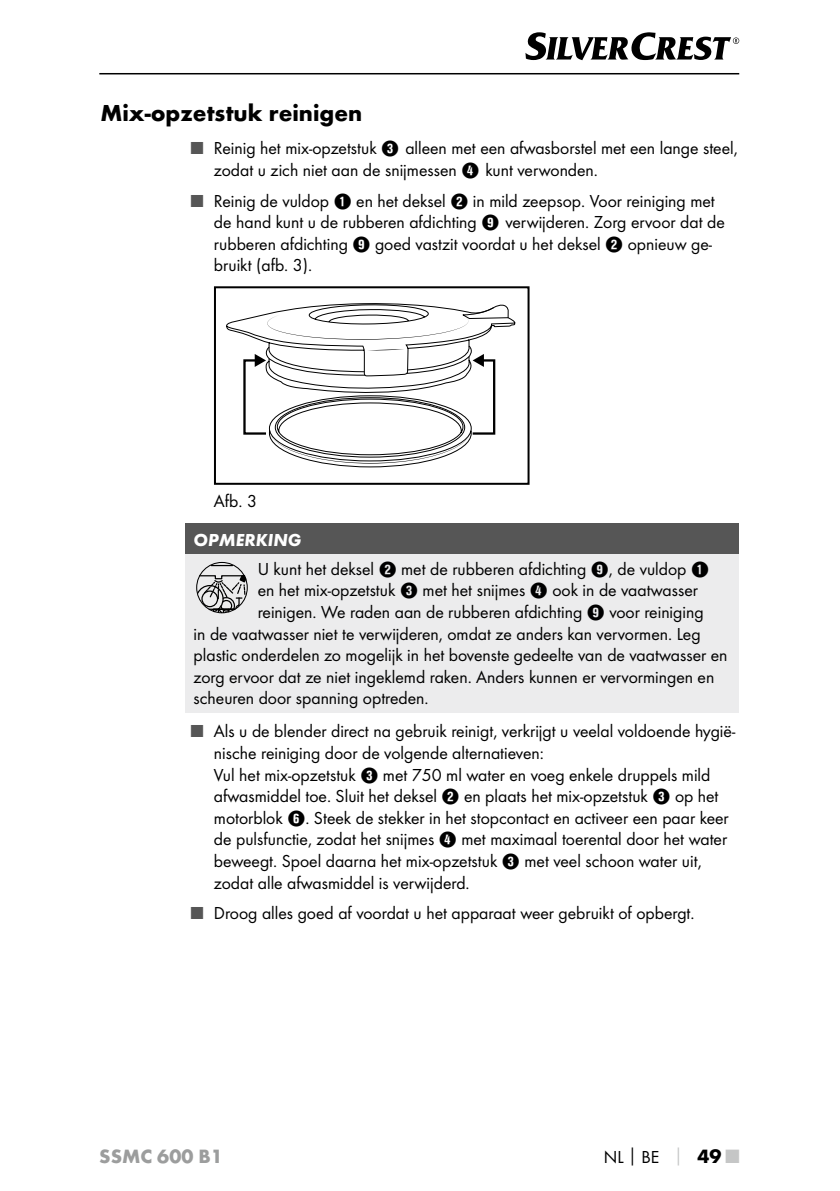
<style>
.page{position:relative;width:840px;height:1191px;background:#fff}
.page>*{position:absolute;margin:0;border:0;box-sizing:border-box;transform-origin:0 0}
.t1{font:700 24px "Futura";color:#000}
.t2{font:700 20px "Futura";color:#9c9d9d}
.t3{font:18px/21.6px "Futura Boo";color:#000}
.t4{font:italic 700 18px "Futura";color:#fff}
.s1{color:#565656}
.s2{font-family:"Hako PI Nummern"}
.s3{font-family:"Futura";font-weight:700}
.s4{font-family:"Futura";font-weight:700;color:#c5c6c6}
.s5{font-family:"Futura";font-weight:700;font-size:20px}
.s6{font-family:"Futura";font-weight:700;font-size:20px;color:#c5c6c6}
</style>
<div class="page">
<hr style="left:99px;top:73px;width:639px;height:1px;background:#000">
<svg style="left:525px;top:32px;width:213px;height:28px"></svg>
<svg style="left:226px;top:303px;width:289px;height:164px"></svg>
<div style="left:214px;top:286px;width:315px;height:199px;border:2px solid #000"></div>
<div style="left:185px;top:523px;width:553px;height:30px;background:#565656"></div>
<div style="left:185px;top:553px;width:553px;height:159px;background:#ececed"></div>
<svg style="left:196px;top:574px;width:51px;height:40px"></svg>
<svg style="left:211px;top:565px;width:21px;height:1px"></svg>
<h1 class="t1" style="left:100px;top:98px;width:263px">Mix-opzetstuk reinigen</h1>
<p class="t3" style="left:214px;top:137px;width:525px;text-indent:-23px"><span class="s1">■</span> Reinig het mix-opzetstuk <span class="s2">3</span> alleen met een afwasborstel met een lange steel, zodat u zich niet aan de snijmessen <span class="s2">4</span> kunt verwonden.</p>
<p class="t3" style="left:214px;top:190px;width:512px;text-indent:-23px"><span class="s1">■</span> Reinig de vuldop <span class="s2">1</span> en het deksel <span class="s2">2</span> in mild zeepsop. Voor reiniging met de hand kunt u de rubberen afdichting <span class="s2">9</span> verwijderen. Zorg ervoor dat de rubberen afdichting <span class="s2">9</span> goed vastzit voordat u het deksel <span class="s2">2</span> opnieuw ge&shy;bruikt (afb. 3).</p>
<p class="t3" style="left:214px;top:490px;width:45px">Afb. 3</p>
<p class="t4" style="left:193px;top:528px;width:109px">OPMERKING</p>
<p class="t3" style="left:257px;top:558px;width:452px">U kunt het deksel <span class="s2">2</span> met de rubberen afdichting <span class="s2">9</span>, de vuldop <span class="s2">1</span></p>
<p class="t3" style="left:257px;top:579px;width:441px">en het mix-opzetstuk <span class="s2">3</span> met het snijmes <span class="s2">4</span> ook in de vaatwasser</p>
<p class="t3" style="left:257px;top:601px;width:447px">reinigen. We raden aan de rubberen afdichting <span class="s2">9</span> voor reiniging</p>
<p class="t3" style="left:193px;top:622px;width:508px">in de vaatwasser niet te verwijderen, omdat ze anders kan vervormen. Leg</p>
<p class="t3" style="left:193px;top:644px;width:535px">plastic onderdelen zo mogelijk in het bovenste gedeelte van de vaatwasser en</p>
<p class="t3" style="left:193px;top:666px;width:522px">zorg ervoor dat ze niet ingeklemd raken. Anders kunnen er vervormingen en</p>
<p class="t3" style="left:193px;top:687px;width:234px">scheuren door spanning optreden.</p>
<p class="t3" style="left:214px;top:720px;width:522px;text-indent:-23px"><span class="s1">■</span> Als u de blender direct na gebruik reinigt, verkrijgt u veelal voldoende hygië&shy;nische reiniging door de volgende alternatieven:<br>Vul het mix-opzetstuk <span class="s2">3</span> met 750 ml water en voeg enkele druppels mild afwasmiddel toe. Sluit het deksel <span class="s2">2</span> en plaats het mix-opzetstuk <span class="s2">3</span> op het motorblok <span class="s2">6</span>. Steek de stekker in het stopcontact en activeer een paar keer de pulsfunctie, zodat het snijmes <span class="s2">4</span> met maximaal toerental door het water beweegt. Spoel daarna het mix-opzetstuk <span class="s2">3</span> met veel schoon water uit, zodat alle afwasmiddel is verwijderd.</p>
<p class="t3" style="left:191px;top:901px;width:502px"><span class="s1">■</span> Droog alles goed af voordat u het apparaat weer gebruikt of opbergt.</p>
<p class="t2" style="left:99px;top:1143px;width:125px">SSMC 600 B1</p>
<p class="t3" style="left:603px;top:1145px;width:137px">NL<span class="s3">│</span>BE <span class="s4">│</span> <span class="s5">49</span> <span class="s6">■</span></p>
</div>
